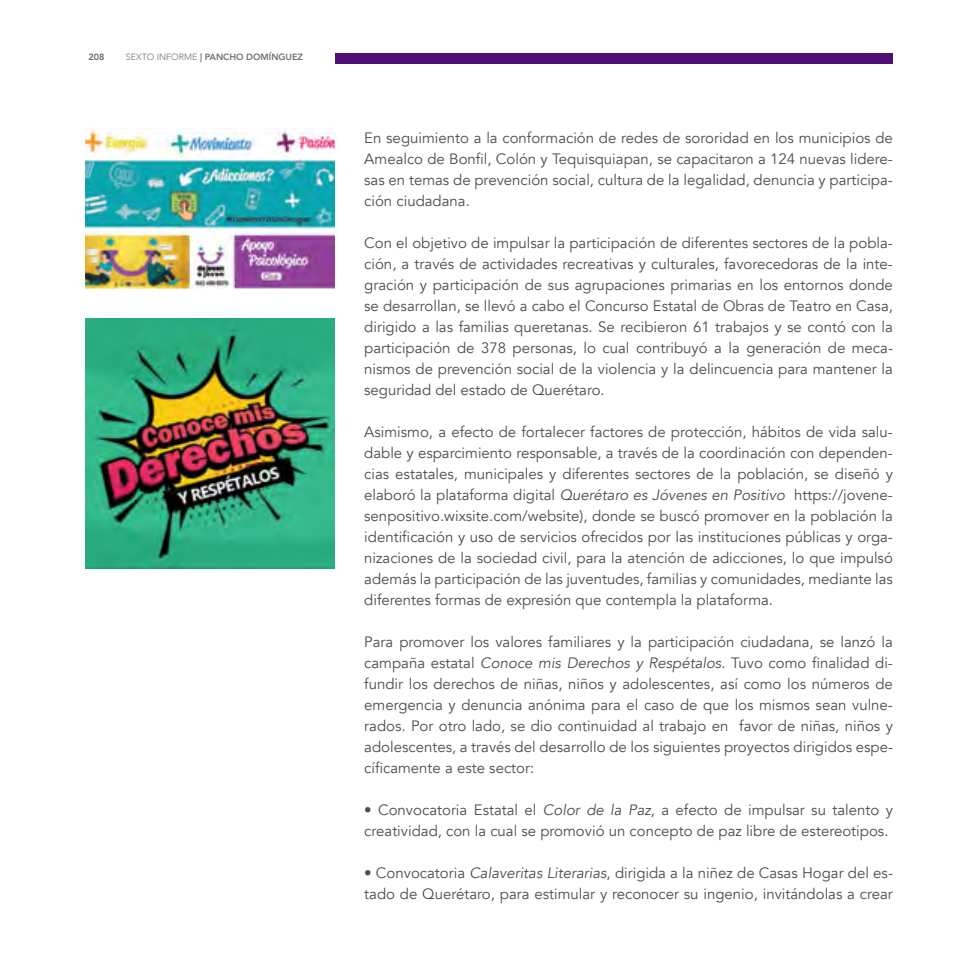
<style>
.page{position:relative;width:978px;height:978px;background:#fff}
.page>*{position:absolute;margin:0;border:0;box-sizing:border-box;transform-origin:0 0}
.t1{font:15px/21px "Avenir";color:#4d4d4f;text-align:justify}
.t2{font:800 9px "Avenir";color:#6d6e71}
.t3{font:800 9px "Avenir";color:#636466}
.s1{font-weight:300}
.s2{font-style:italic}
</style>
<div class="page">
<div style="left:335px;top:53px;width:558px;height:11px;background:#4f0d76"></div>
<img style="left:85px;top:129px;width:249px;height:159px">
<img style="left:85px;top:319px;width:249px;height:249px">
<p class="t3" style="left:88px;top:50px;width:17px">208</p>
<p class="t2" style="left:126px;top:50px;width:179px"><span class="s1">SEXTO INFORME</span> | PANCHO DOMÍNGUEZ</p>
<p class="t1" style="left:364px;top:127px;width:530px">En seguimiento a la conformación de redes de sororidad en los municipios de Amealco de Bonfil, Colón y Tequisquiapan, se capacitaron a 124 nuevas lidere&shy;sas en temas de prevención social, cultura de la legalidad, denuncia y participa&shy;ción ciudadana.</p>
<p class="t1" style="left:364px;top:232px;width:530px">Con el objetivo de impulsar la participación de diferentes sectores de la pobla&shy;ción, a través de actividades recreativas y culturales, favorecedoras de la inte&shy;gración y participación de sus agrupaciones primarias en los entornos donde se desarrollan, se llevó a cabo el Concurso Estatal de Obras de Teatro en Casa, dirigido a las familias queretanas. Se recibieron 61 trabajos y se contó con la participación de 378 personas, lo cual contribuyó a la generación de meca&shy;nismos de prevención social de la violencia y la delincuencia para mantener la seguridad del estado de Querétaro.</p>
<p class="t1" style="left:364px;top:421px;width:530px">Asimismo, a efecto de fortalecer factores de protección, hábitos de vida salu&shy;dable y esparcimiento responsable, a través de la coordinación con dependen&shy;cias estatales, municipales y diferentes sectores de la población, se diseñó y elaboró la plataforma digital <span class="s2">Querétaro es Jóvenes en Positivo</span> https://jovene&shy;senpositivo.wixsite.com/website), donde se buscó promover en la población la identificación y uso de servicios ofrecidos por las instituciones públicas y orga&shy;nizaciones de la sociedad civil, para la atención de adicciones, lo que impulsó además la participación de las juventudes, familias y comunidades, mediante las diferentes formas de expresión que contempla la plataforma.</p>
<p class="t1" style="left:364px;top:631px;width:530px">Para promover los valores familiares y la participación ciudadana, se lanzó la campaña estatal <span class="s2">Conoce mis Derechos y Respétalos</span>. Tuvo como finalidad di&shy;fundir los derechos de niñas, niños y adolescentes, así como los números de emergencia y denuncia anónima para el caso de que los mismos sean vulne&shy;rados. Por otro lado, se dio continuidad al trabajo en favor de niñas, niños y adolescentes, a través del desarrollo de los siguientes proyectos dirigidos espe&shy;cíficamente a este sector:</p>
<p class="t1" style="left:364px;top:799px;width:530px">• Convocatoria Estatal el <span class="s2">Color de la Paz</span>, a efecto de impulsar su talento y creatividad, con la cual se promovió un concepto de paz libre de estereotipos.</p>
<p class="t1" style="left:364px;top:862px;width:530px">• Convocatoria <span class="s2">Calaveritas Literarias</span>, dirigida a la niñez de Casas Hogar del es&shy;tado de Querétaro, para estimular y reconocer su ingenio, invitándolas a crear</p>
</div>
